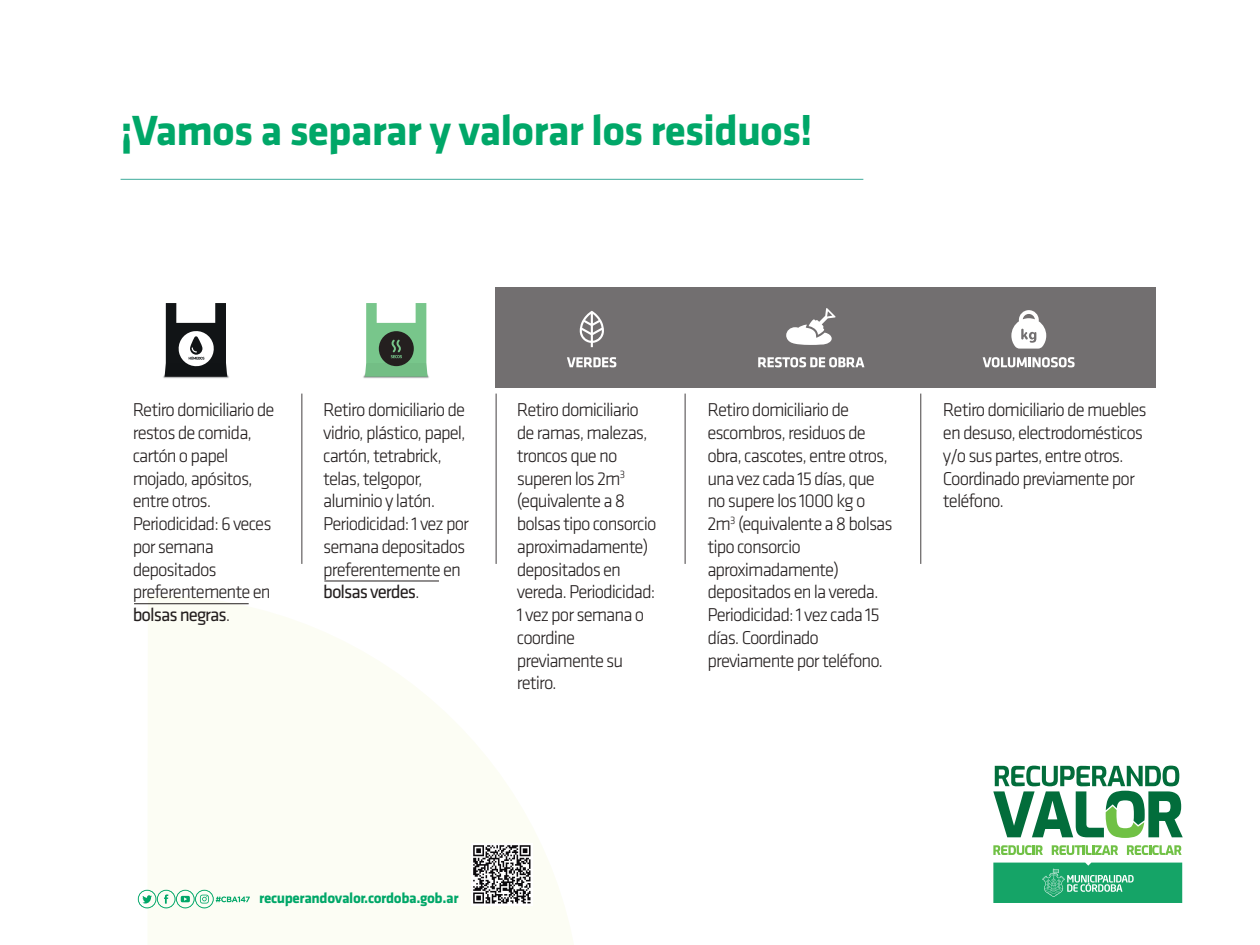
<style>
.page{position:relative;width:1260px;height:945px;background:#fff}
.page>*{position:absolute;margin:0;border:0;box-sizing:border-box;transform-origin:0 0}
.t1{font:700 43.75px "Klavika";letter-spacing:-.02em;color:#00a768}
.t2{font:300 19.25px/22.8px "Klavika";letter-spacing:-.05em;color:#241f1f}
.t3{font:700 15.22px "Klavika";letter-spacing:-.025em;color:#00a768}
.s1{font-weight:400}
</style>
<div class="page">
<svg style="left:147px;top:596px;width:427px;height:349px;fill:#fcfdf4"></svg>
<svg style="left:993px;top:845px;width:50px;height:10px"></svg>
<svg style="left:1052px;top:845px;width:66px;height:10px"></svg>
<svg style="left:1127px;top:845px;width:55px;height:10px"></svg>
<svg style="left:993px;top:766px;width:190px;height:72px"></svg>
<svg style="left:993px;top:863px;width:189px;height:40px;background:#26aa72"></svg>
<hr style="left:121px;top:179px;width:742px;height:1px;background:#3eab9b">
<div style="left:495px;top:288px;width:660px;height:100px;background:#726f70"></div>
<img style="left:363px;top:374px;width:66px;height:5px">
<svg style="left:365px;top:303px;width:63px;height:74px"></svg>
<img style="left:163px;top:373px;width:66px;height:6px">
<svg style="left:165px;top:303px;width:62px;height:74px"></svg>
<svg style="left:983px;top:357px;width:92px;height:10px"></svg>
<svg style="left:1011px;top:310px;width:35px;height:39px"></svg>
<svg style="left:758px;top:357px;width:106px;height:10px"></svg>
<svg style="left:786px;top:308px;width:50px;height:37px"></svg>
<svg style="left:567px;top:357px;width:49px;height:10px"></svg>
<svg style="left:580px;top:311px;width:24px;height:36px"></svg>
<hr style="left:302px;top:394px;width:1px;height:170px;background:#444041">
<hr style="left:496px;top:394px;width:1px;height:170px;background:#444041">
<hr style="left:685px;top:394px;width:1px;height:170px;background:#444041">
<hr style="left:920px;top:394px;width:1px;height:170px;background:#444041">
<svg style="left:138px;top:890px;width:112px;height:18px"></svg>
<img style="left:471px;top:844px;width:62px;height:61px">
<hr style="left:134px;top:603px;width:115px;height:1px;background:#241f1f">
<hr style="left:324px;top:581px;width:115px;height:1px;background:#241f1f">
<h1 class="t1" style="left:121px;top:106px;width:694px">¡Vamos a separar y valorar los residuos!</h1>
<p class="t2" style="left:133px;top:399px;width:143px">Retiro domiciliario de restos de comida, cartón o papel mojado, apósitos, entre otros.<br>Periodicidad: 6 veces por semana depositados preferentemente en <span class="s1">bolsas negras</span>.</p>
<p class="t2" style="left:943px;top:399px;width:205px">Retiro domiciliario de muebles en desuso, electrodomésticos y/o sus partes, entre otros.<br>Coordinado previamente por teléfono.</p>
<p class="t2" style="left:517px;top:399px;width:141px">Retiro domiciliario de ramas, malezas, troncos que no superen los 2m<sup>3 </sup>(equivalente a 8 bolsas tipo consorcio aproximadamente) depositados en vereda. Periodicidad:<br>1 vez por semana o coordine previamente su retiro.</p>
<p class="t2" style="left:323px;top:399px;width:147px">Retiro domiciliario de vidrio, plástico, papel, cartón, tetrabrick, telas, telgopor, aluminio y latón.<br>Periodicidad: 1 vez por semana depositados preferentemente en <span class="s1">bolsas verdes</span>.</p>
<p class="t2" style="left:707px;top:399px;width:187px">Retiro domiciliario de escombros, residuos de obra, cascotes, entre otros, una vez cada 15 días, que no supere los 1000 kg o<br>2m<sup>3</sup> (equivalente a 8 bolsas tipo consorcio aproximadamente) depositados en la vereda.<br>Periodicidad: 1 vez cada 15 días. Coordinado previamente por teléfono.</p>
<p class="t3" style="left:259px;top:890px;width:201px">recuperandovalor.cordoba.gob.ar</p>
</div>
